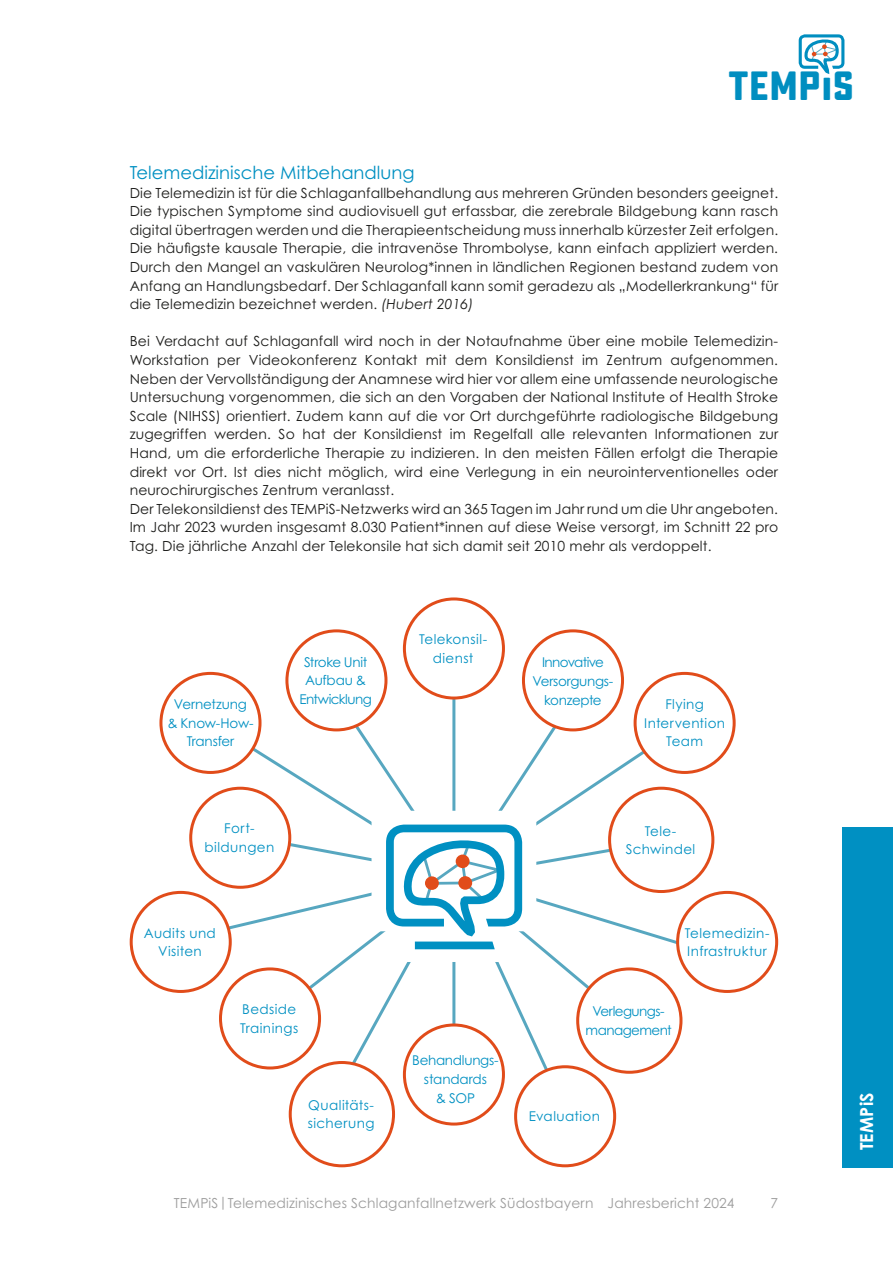
<style>
.page{position:relative;width:893px;height:1263px;background:#fff}
.page>*{position:absolute;margin:0;border:0;box-sizing:border-box;transform-origin:0 0}
.t1{font:700 40.8px "Sucrose";color:#008ec0}
.t2{font:18px "Century Gothic Std";color:#0090c2}
.t3{font:700 18px "Century Gothic Std";letter-spacing:.01em;color:#fff}
.t4{font:13.95px/18.6px "Century Gothic Std";letter-spacing:.01em;color:#1d1d1b;text-align:justify}
.t5{font:13.8px "Century Gothic Std";letter-spacing:.01em;color:#9d9d9d}
.t6{font:13.5px/18.6px "Century Gothic Std";letter-spacing:.03em;color:#0090c2;text-align:center}
.t7{font:13.5px/18.6px "Century Gothic Std";letter-spacing:-.04em;color:#0090c2;text-align:center}
.t8{font:13.5px/18.6px "Century Gothic Std";letter-spacing:.025em;color:#0090c2;text-align:center}
.t9{font:13.5px/18.6px "Century Gothic Std";letter-spacing:-.03em;color:#0090c2;text-align:center}
.t10{font:13.5px/18.6px "Century Gothic Std";letter-spacing:.005em;color:#0090c2;text-align:center}
.t11{font:13.5px/18.6px "Century Gothic Std";letter-spacing:-.02em;color:#0090c2;text-align:center}
.s1{font-size:31.8px}
.s2{font-style:italic}
</style>
<div class="page">
<div style="left:843px;top:827px;width:50px;height:340px;background:#0090c2"></div>
<svg style="left:799px;top:34px;width:45px;height:40px"></svg>
<div style="left:403px;top:597px;width:102px;height:102px;border:3px solid #e14c1a;border-radius:50%"></div>
<div style="left:285px;top:629px;width:102px;height:102px;border:3px solid #e14c1a;border-radius:50%"></div>
<div style="left:159px;top:672px;width:102px;height:102px;border:3px solid #e14c1a;border-radius:50%"></div>
<div style="left:130px;top:891px;width:102px;height:102px;border:3px solid #e14c1a;border-radius:50%"></div>
<div style="left:676px;top:891px;width:102px;height:102px;border:3px solid #e14c1a;border-radius:50%"></div>
<svg style="left:635px;top:673px;width:99px;height:99px"></svg>
<div style="left:634px;top:672px;width:102px;height:102px;border:3px solid #e14c1a;border-radius:50%"></div>
<div style="left:522px;top:629px;width:102px;height:102px;border:3px solid #e14c1a;border-radius:50%"></div>
<svg style="left:186px;top:692px;width:540px;height:434px"></svg>
<h1 class="t1" style="left:728px;top:62px;width:128px">TEMP<span class="s1">I</span>S</h1>
<p class="t2" style="left:130px;top:162px;width:286px">Telemedizinische Mitbehandlung</p>
<p class="t4" style="left:130px;top:183px;width:650px">Die Telemedizin ist für die Schlaganfallbehandlung aus mehreren Gründen besonders geeignet.<br>Die typischen Symptome sind audiovisuell gut erfassbar, die zerebrale Bildgebung kann rasch digital übertragen werden und die Therapieentscheidung muss innerhalb kürzester Zeit erfolgen.<br>Die häufigste kausale Therapie, die intravenöse Thrombolyse, kann einfach appliziert werden.<br>Durch den Mangel an vaskulären Neurolog*innen in ländlichen Regionen bestand zudem von Anfang an Handlungsbedarf. Der Schlaganfall kann somit geradezu als „Modellerkrankung“ für die Telemedizin bezeichnet werden. <span class="s2">(Hubert 2016)</span></p>
<p class="t4" style="left:130px;top:332px;width:650px;text-align:left">Bei Verdacht auf Schlaganfall wird noch in der Notaufnahme über eine mobile Telemedizin-Workstation per Videokonferenz Kontakt mit dem Konsildienst im Zentrum aufgenommen.<br>Neben der Vervollständigung der Anamnese wird hier vor allem eine umfassende neurologische Untersuchung vorgenommen, die sich an den Vorgaben der National Institute of Health Stroke Scale (NIHSS) orientiert. Zudem kann auf die vor Ort durchgeführte radiologische Bildgebung zugegriffen werden. So hat der Konsildienst im Regelfall alle relevanten Informationen zur Hand, um die erforderliche Therapie zu indizieren. In den meisten Fällen erfolgt die Therapie direkt vor Ort. Ist dies nicht möglich, wird eine Verlegung in ein neurointerventionelles oder neurochirurgisches Zentrum veranlasst.<br>Der Telekonsildienst des TEMPiS-Netzwerks wird an 365 Tagen im Jahr rund um die Uhr angeboten.<br>Im Jahr 2023 wurden insgesamt 8.030 Patient*innen auf diese Weise versorgt, im Schnitt 22 pro Tag. Die jährliche Anzahl der Telekonsile hat sich damit seit 2010 mehr als verdoppelt.</p>
<p class="t6" style="left:419px;top:630px;width:70px">Telekonsil&shy;dienst</p>
<p class="t9" style="left:299px;top:652px;width:74px">Stroke Unit<br>Aufbau &amp;<br>Entwicklung</p>
<p class="t7" style="left:533px;top:653px;width:82px">Innovative<br>Versorgungs&shy;konzepte</p>
<p class="t10" style="left:167px;top:695px;width:88px">Vernetzung &amp; Know-How-<br>Transfer</p>
<p class="t6" style="left:644px;top:695px;width:82px">Flying<br>Intervention<br>Team</p>
<p class="t6" style="left:205px;top:819px;width:71px">Fort&shy;bildungen</p>
<p class="t8" style="left:626px;top:821px;width:71px">Tele-<br>Schwindel</p>
<p class="t8" style="left:144px;top:923px;width:73px">Audits und<br>Visiten</p>
<p class="t6" style="left:685px;top:923px;width:86px;text-align:left">Telemedizin-<br>Infrastruktur</p>
<p class="t6" style="left:240px;top:1000px;width:60px;text-align:left">Bedside<br>Trainings</p>
<p class="t7" style="left:586px;top:1002px;width:88px">Verlegungs&shy;management</p>
<p class="t11" style="left:412px;top:1051px;width:88px">Behandlungs&shy;standards<br>&amp; SOP</p>
<p class="t6" style="left:308px;top:1095px;width:68px;text-align:left">Qualitäts&shy;sicherung</p>
<p class="t8" style="left:529px;top:1107px;width:73px">Evaluation</p>
<p class="t5" style="left:174px;top:1195px;width:562px">TEMPiS|Telemedizinisches Schlaganfallnetzwerk Südostbayern Jahresbericht 2024</p>
<p class="t5" style="left:770px;top:1195px;width:9px">7</p>
<p class="t3" style="left:855px;top:1150px;width:59px;rotate:-90deg">TEMPiS</p>
</div>
